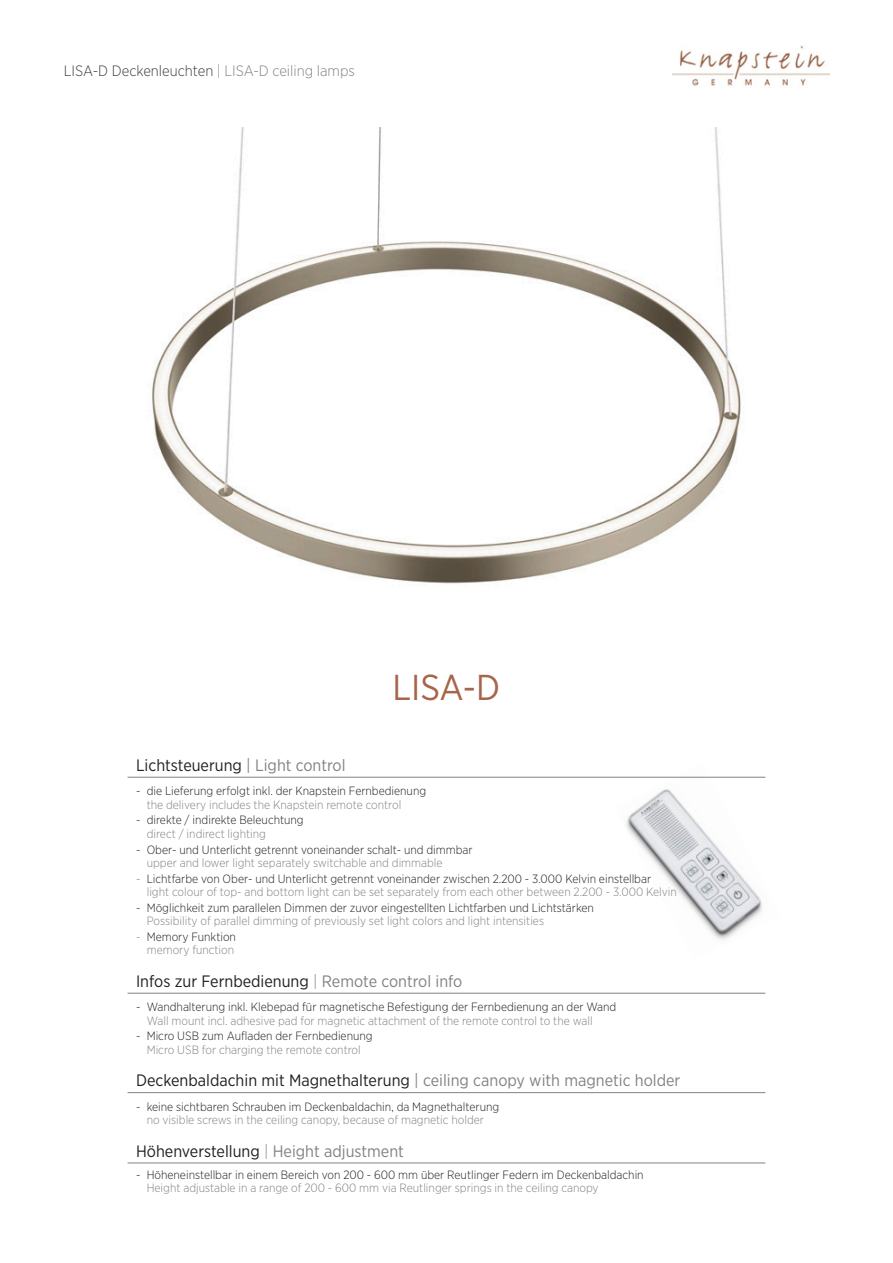
<style>
.page{position:relative;width:893px;height:1263px;background:#fff}
.page>*{position:absolute;margin:0;border:0;box-sizing:border-box;transform-origin:0 0}
.t1{font:36px "Gotham Narrow";color:#a7664b}
.t2{font:16.5px "Gotham Narrow";color:#231f20}
.t3{font:300 15px "Gotham Narrow";color:#3e3e3f}
.t4{font:300 12px/13.5px "Gotham Narrow";color:#808285}
.t5{font:300 12px "Gotham Narrow";color:#231f20}
.s1{color:#808285}
.s2{color:#231f20}
.s3{font-weight:300;color:#808285}
</style>
<div class="page">
<img style="left:673px;top:45px;width:156px;height:43px">
<img style="left:152px;top:128px;width:589px;height:456px">
<img style="left:615px;top:776px;width:151px;height:164px">
<hr style="left:128px;top:777px;width:637px;height:1px;background:#808285">
<hr style="left:128px;top:993px;width:637px;height:1px;background:#808285">
<hr style="left:128px;top:1092px;width:637px;height:1px;background:#808285">
<hr style="left:128px;top:1163px;width:637px;height:1px;background:#808285">
<p class="t3" style="left:64px;top:61px;width:293px">LISA-D Deckenleuchten <span class="s1">| LISA-D ceiling lamps</span></p>
<h1 class="t1" style="left:392px;top:665px;width:109px">LISA-D</h1>
<h2 class="t2" style="left:136px;top:755px;width:211px">Lichtsteuerung <span class="s1">| Light control</span></h2>
<p class="t5" style="left:136px;top:784px;width:292px">- die Lieferung erfolgt inkl. der Knapstein Fernbedienung</p>
<p class="t4" style="left:147px;top:797px;width:256px">the delivery includes the Knapstein remote control</p>
<p class="t5" style="left:136px;top:813px;width:169px">- direkte / indirekte Beleuchtung</p>
<p class="t4" style="left:147px;top:827px;width:121px">direct / indirect lighting</p>
<p class="t5" style="left:136px;top:842px;width:338px">- Ober- und Unterlicht getrennt voneinander schalt- und dimmbar</p>
<p class="t4" style="left:147px;top:856px;width:297px">upper and lower light separately switchable and dimmable</p>
<p class="t4" style="left:147px;top:871px;width:532px;text-indent:-11px">- <span class="s2">Lichtfarbe von Ober- und Unterlicht getrennt voneinander zwischen 2.200 - 3.000 Kelvin einstellbar<br></span>light colour of top- and bottom light can be set separately from each other between 2.200 - 3.000 Kelvin</p>
<p class="t5" style="left:136px;top:900px;width:459px">- Möglichkeit zum parallelen Dimmen der zuvor eingestellten Lichtfarben und Lichtstärken</p>
<p class="t4" style="left:147px;top:914px;width:399px">Possibility of parallel dimming of previously set light colors and light intensities</p>
<p class="t4" style="left:136px;top:930px;width:101px;text-align:right">- <span class="s2">Memory Funktion </span>memory function</p>
<h2 class="t2" style="left:136px;top:971px;width:328px">Infos zur Fernbedienung <span class="s3">|</span> <span class="s1">Remote control info</span></h2>
<p class="t5" style="left:136px;top:1000px;width:482px">- Wandhalterung inkl. Klebepad für magnetische Befestigung der Fernbedienung an der Wand</p>
<p class="t4" style="left:147px;top:1013px;width:447px">Wall mount incl. adhesive pad for magnetic attachment of the remote control to the wall</p>
<p class="t5" style="left:136px;top:1029px;width:238px">- Micro USB zum Aufladen der Fernbedienung</p>
<p class="t4" style="left:147px;top:1043px;width:216px">Micro USB for charging the remote control</p>
<h2 class="t2" style="left:136px;top:1070px;width:546px">Deckenbaldachin mit Magnethalterung <span class="s1">| ceiling canopy with magnetic holder</span></h2>
<p class="t5" style="left:136px;top:1099px;width:365px">- keine sichtbaren Schrauben im Deckenbaldachin, da Magnethalterung</p>
<p class="t4" style="left:147px;top:1113px;width:339px">no visible screws in the ceiling canopy, because of magnetic holder</p>
<h2 class="t2" style="left:136px;top:1140px;width:269px">Höhenverstellung <span class="s3">|</span> <span class="s1">Height adjustment</span></h2>
<p class="t5" style="left:136px;top:1167px;width:509px">- Höheneinstellbar in einem Bereich von 200 - 600 mm über Reutlinger Federn im Deckenbaldachin</p>
<p class="t4" style="left:147px;top:1181px;width:453px">Height adjustable in a range of 200 - 600 mm via Reutlinger springs in the ceiling canopy</p>
</div>
